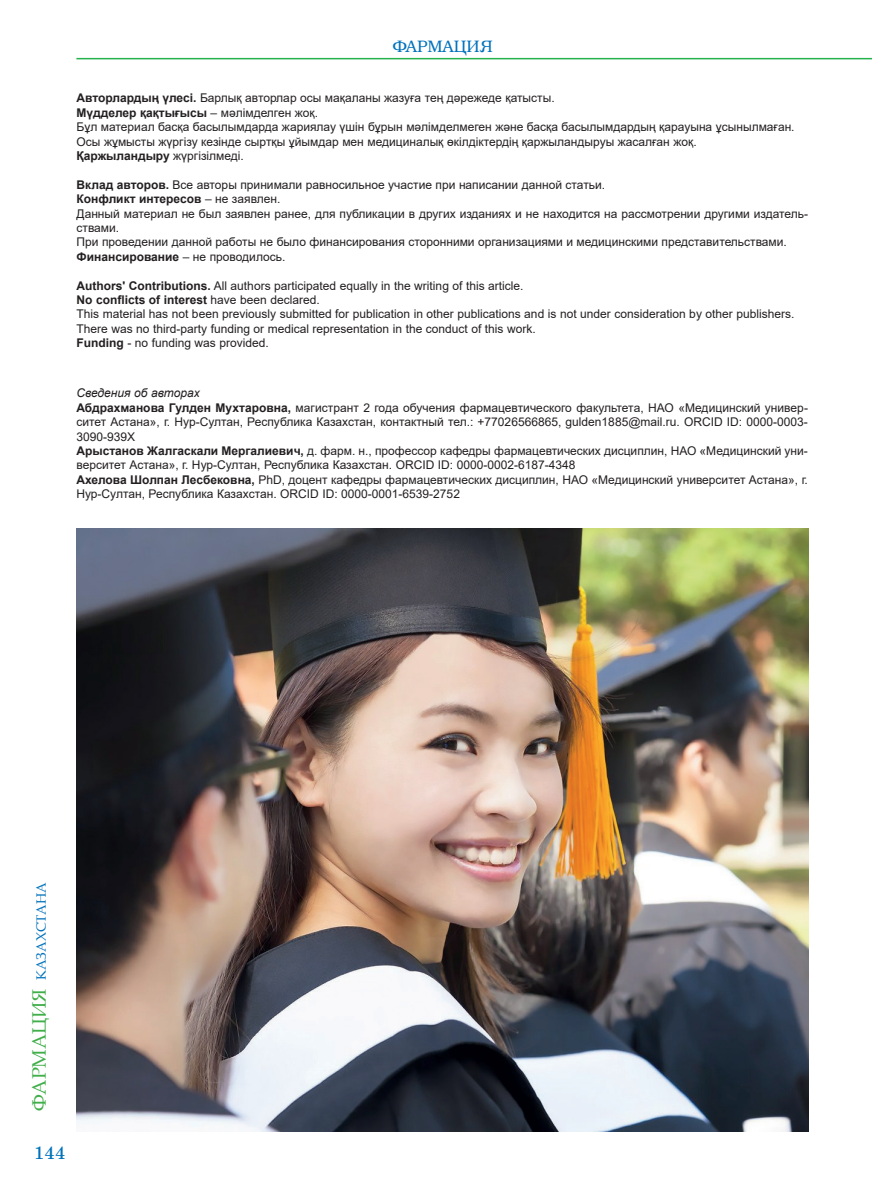
<style>
.page{position:relative;width:872px;height:1187px;background:#fff}
.page>*{position:absolute;margin:0;border:0;box-sizing:border-box;transform-origin:0 0}
.t1{font:18px "DS School";color:#0072bc}
.t2{font:16.5px "K Bookman";color:#0072bc}
.t3{font:13.5px "Book Antiqua";color:#0072bc}
.t4{font:12px/14.4px "Arial";color:#231f20}
.s1{font-weight:700}
.s2{font-style:italic}
.s3{font-size:19.5px;color:#40ae49}
</style>
<div class="page">
<hr style="left:76px;top:58px;width:796px;height:1px;background:#23b24b">
<img style="left:76px;top:529px;width:732px;height:602px">
<h2 class="t2" style="left:392px;top:36px;width:101px">ФАРМАЦИЯ</h2>
<p class="t4" style="left:77px;top:91px;width:719px"><span class="s1">Авторлардың үлесі.</span> Барлық авторлар осы мақаланы жазуға тең дәрежеде қатысты.<br><span class="s1">Мүдделер қақтығысы</span> – мәлімделген жоқ.<br>Бұл материал басқа басылымдарда жариялау үшін бұрын мәлімделмеген және басқа басылымдардың қарауына ұсынылмаған.<br>Осы жұмысты жүргізу кезінде сыртқы ұйымдар мен медициналық өкілдіктердің қаржыландыруы жасалған жоқ.<br><span class="s1">Қаржыландыру</span> жүргізілмеді.</p>
<p class="t4" style="left:77px;top:177px;width:733px"><span class="s1">Вклад авторов.</span> Все авторы принимали равносильное участие при написании данной статьи.<br><span class="s1">Конфликт интересов</span> – не заявлен.<br>Данный материал не был заявлен ранее, для публикации в других изданиях и не находится на рассмотрении другими издатель&shy;ствами.<br>При проведении данной работы не было финансирования сторонними организациями и медицинскими представительствами.<br><span class="s1">Финансирование</span> – не проводилось.</p>
<p class="t4" style="left:77px;top:278px;width:719px"><span class="s1">Authors' Contributions.</span> All authors participated equally in the writing of this article.<br><span class="s1">No conflicts of interest</span> have been declared.<br>This material has not been previously submitted for publication in other publications and is not under consideration by other publishers.<br>There was no third-party funding or medical representation in the conduct of this work.<br><span class="s1">Funding</span> - no funding was provided.</p>
<p class="t4" style="left:76px;top:386px;width:733px"><span class="s2">Сведения об авторах<br></span><span class="s1">Абдрахманова Гулден Мухтаровна,</span> магистрант 2 года обучения фармацевтического факультета, НАО «Медицинский универ&shy;ситет Астана», г. Нур-Султан, Республика Казахстан, контактный тел.: +77026566865, gulden1885@mail.ru. ORCID ID: 0000-0003- 3090-939X<br><span class="s1">Арыстанов Жалгаскали Мергалиевич,</span> д. фарм. н., профессор кафедры фармацевтических дисциплин, НАО «Медицинский уни&shy;верситет Астана», г. Нур-Султан, Республика Казахстан. ORCID ID: 0000-0002-6187-4348<br><span class="s1">Ахелова Шолпан Лесбековна,</span> PhD, доцент кафедры фармацевтических дисциплин, НАО «Медицинский университет Астана», г.<br>Нур-Султан, Республика Казахстан. ORCID ID: 0000-0001-6539-2752</p>
<p class="t3" style="left:32px;top:1111px;width:230px;rotate:-90deg"><span class="s3">ФАРМАЦИЯ</span> КАЗАХСТАНА</p>
<h1 class="t1" style="left:34px;top:1142px;width:33px">144</h1>
</div>
